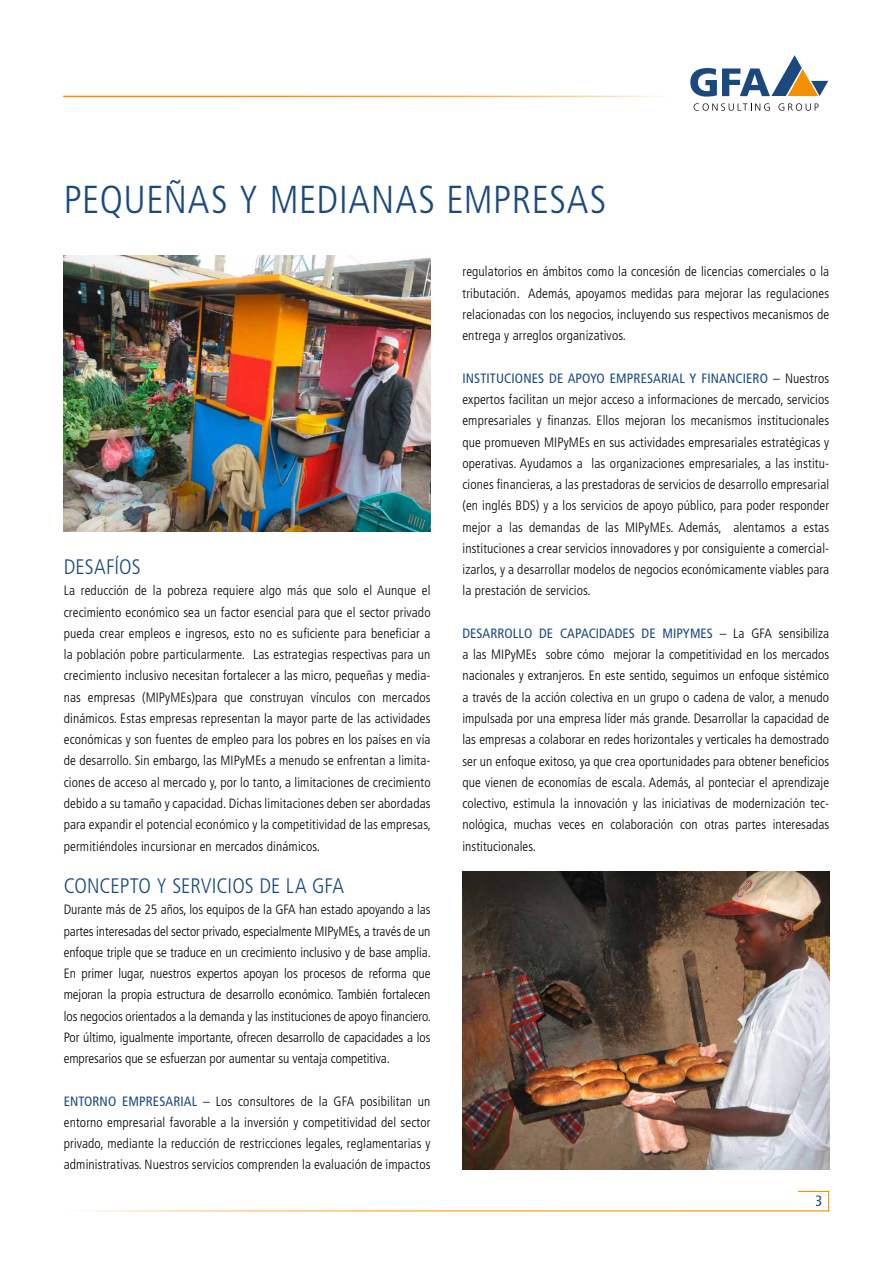
<style>
.page{position:relative;width:893px;height:1263px;background:#fff}
.page>*{position:absolute;margin:0;border:0;box-sizing:border-box;transform-origin:0 0}
.t1{font:300 condensed 39px "Frutiger LT Std";letter-spacing:.015em;color:#19497e}
.t2{font:300 condensed 21px "Frutiger LT Std";color:#19497e}
.t3{font:condensed 15px "Frutiger LT Std";color:#19497e}
.t4{font:300 condensed 13.5px/21.3px "Frutiger LT Std";letter-spacing:.01em;color:#000;text-align:justify}
.s1{font-weight:400;color:#19497e}
</style>
<div class="page">
<img style="left:64px;top:255px;width:367px;height:276px">
<img style="left:462px;top:872px;width:367px;height:297px">
<svg style="left:694px;top:103px;width:76px;height:8px"></svg>
<svg style="left:779px;top:103px;width:40px;height:8px"></svg>
<svg style="left:690px;top:55px;width:138px;height:42px"></svg>
<hr style="left:63px;top:96px;width:608px;height:1px;background:#f39100">
<hr style="left:64px;top:1210px;width:765px;height:1px;background:#f39100">
<hr style="left:798px;top:1191px;width:31px;height:1px;background:#f39100">
<svg style="left:828px;top:1192px;width:1px;height:18px"></svg>
<h1 class="t1" style="left:64px;top:177px;width:544px">PEQUEÑAS Y MEDIANAS EMPRESAS</h1>
<h2 class="t2" style="left:64px;top:555px;width:78px">DESAFÍOS</h2>
<p class="t4" style="left:64px;top:580px;width:369px">La reducción de la pobreza requiere algo más que solo el Aunque el crecimiento económico sea un factor esencial para que el sector privado pueda crear empleos e ingresos, esto no es suficiente para beneficiar a la población pobre particularmente. Las estrategias respectivas para un crecimiento inclusivo necesitan fortalecer a las micro, pequeñas y media&shy;nas empresas (MIPyMEs)para que construyan vínculos con mercados dinámicos. Estas empresas representan la mayor parte de las actividades económicas y son fuentes de empleo para los pobres en los países en vía de desarrollo. Sin embargo, las MIPyMEs a menudo se enfrentan a limita&shy;ciones de acceso al mercado y, por lo tanto, a limitaciones de crecimiento debido a su tamaño y capacidad. Dichas limitaciones deben ser abordadas para expandir el potencial económico y la competitividad de las empresas, permitiéndoles incursionar en mercados dinámicos.</p>
<h2 class="t2" style="left:64px;top:874px;width:282px">CONCEPTO Y SERVICIOS DE LA GFA</h2>
<p class="t4" style="left:64px;top:899px;width:369px">Durante más de 25 años, los equipos de la GFA han estado apoyando a las partes interesadas del sector privado, especialmente MIPyMEs, a través de un enfoque triple que se traduce en un crecimiento inclusivo y de base amplia.<br>En primer lugar, nuestros expertos apoyan los procesos de reforma que mejoran la propia estructura de desarrollo económico. También fortalecen los negocios orientados a la demanda y las instituciones de apoyo financiero.<br>Por último, igualmente importante, ofrecen desarrollo de capacidades a los empresarios que se esfuerzan por aumentar su ventaja competitiva.</p>
<p class="t4" style="left:64px;top:1090px;width:368px"><span class="s1">ENTORNO EMPRESARIAL</span> – Los consultores de la GFA posibilitan un entorno empresarial favorable a la inversión y competitividad del sector privado, mediante la reducción de restricciones legales, reglamentarias y administrativas. Nuestros servicios comprenden la evaluación de impactos</p>
<p class="t4" style="left:462px;top:261px;width:368px">regulatorios en ámbitos como la concesión de licencias comerciales o la tributación. Además, apoyamos medidas para mejorar las regulaciones relacionadas con los negocios, incluyendo sus respectivos mecanismos de entrega y arreglos organizativos.</p>
<p class="t4" style="left:462px;top:368px;width:368px"><span class="s1">INSTITUCIONES DE APOYO EMPRESARIAL Y FINANCIERO</span> – Nuestros expertos facilitan un mejor acceso a informaciones de mercado, servicios empresariales y finanzas. Ellos mejoran los mecanismos institucionales que promueven MIPyMEs en sus actividades empresariales estratégicas y operativas. Ayudamos a las organizaciones empresariales, a las institu&shy;ciones financieras, a las prestadoras de servicios de desarrollo empresarial (en inglés BDS) y a los servicios de apoyo público, para poder responder mejor a las demandas de las MIPyMEs. Además, alentamos a estas instituciones a crear servicios innovadores y por consiguiente a comercial&shy;izarlos, y a desarrollar modelos de negocios económicamente viables para la prestación de servicios.</p>
<p class="t4" style="left:462px;top:623px;width:368px"><span class="s1">DESARROLLO DE CAPACIDADES DE MIPYMES</span> – La GFA sensibiliza a las MIPyMEs sobre cómo mejorar la competitividad en los mercados nacionales y extranjeros. En este sentido, seguimos un enfoque sistémico a través de la acción colectiva en un grupo o cadena de valor, a menudo impulsada por una empresa líder más grande. Desarrollar la capacidad de las empresas a colaborar en redes horizontales y verticales ha demostrado ser un enfoque exitoso, ya que crea oportunidades para obtener beneficios que vienen de economías de escala. Además, al ponteciar el aprendizaje colectivo, estimula la innovación y las iniciativas de modernización tec&shy;nológica, muchas veces en colaboración con otras partes interesadas institucionales.</p>
<p class="t3" style="left:816px;top:1192px;width:9px">3</p>
</div>
